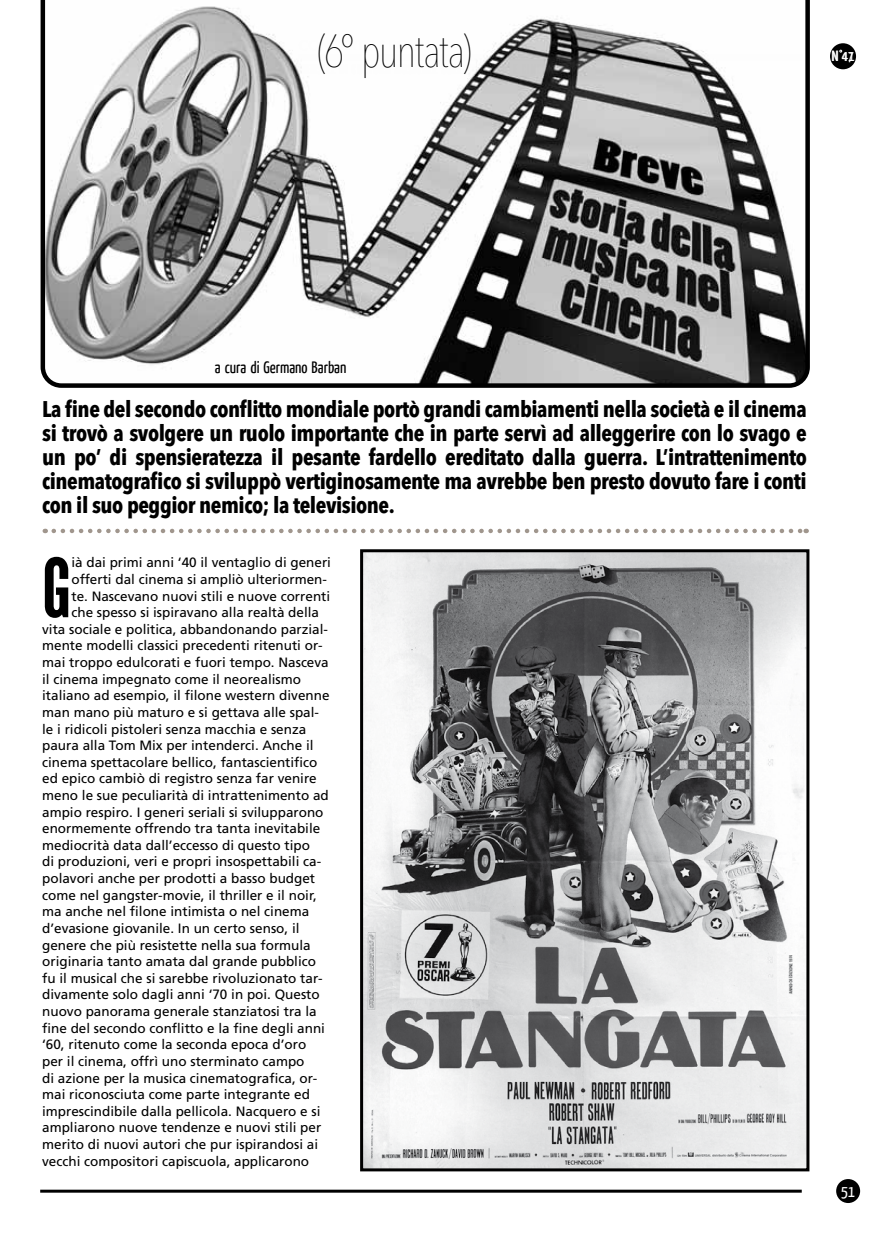
<style>
.page{position:relative;width:893px;height:1234px;background:#fff}
.page>*{position:absolute;margin:0;border:0;box-sizing:border-box;transform-origin:0 0}
.t1{font:81.3px "League Gothic";color:#000}
.t2{font:200 condensed 46.05px "Avenir Next LT Pro";letter-spacing:-.04em;color:#000}
.t3{font:700 condensed 22.5px/24px "Avenir Next LT Pro";letter-spacing:-.02em;color:#000;text-align:justify}
.t4{font:16.5px "Yanone Kaffeesatz";color:#000}
.t5{font:16.5px "Yanone Kaffeesatz";color:#fff}
.t6{font:14.85px "Yanone Kaffeesatz";color:#fff}
.t7{font:13.5px "Frutiger";color:#000}
.t8{font:13.5px "Avenir Next LT Pro";letter-spacing:.01em;color:#000}
</style>
<div class="page">
<hr style="left:40px;top:1189px;width:762px;height:3px;background:#000">
<div style="left:836px;top:1178px;width:24px;height:24px;background:#000;border-radius:50%"></div>
<div style="left:830px;top:43px;width:26px;height:26px;background:#000;border-radius:50%"></div>
<svg style="left:54px;top:528px;width:753px;height:5px"></svg>
<svg style="left:41px;top:0;width:769px;height:388px"></svg>
<img style="left:364px;top:553px;width:441px;height:614px">
<div style="left:360px;top:549px;width:449px;height:622px;border:3px solid #000"></div>
<h2 class="t2" style="left:317px;top:23px;width:158px">(6° puntata)</h2>
<p class="t8" style="left:299px;top:38px;width:132px">CONCERTO * POOH</p>
<p class="t6" style="left:831px;top:46px;width:24px">N 47</p>
<p class="t6" style="left:848px;top:46px;width:8px">1</p>
<p class="t4" style="left:215px;top:357px;width:133px">a cura di Germano Barban</p>
<p class="t3" style="left:42px;top:397px;width:766px">La fine del secondo conflitto mondiale portò grandi cambiamenti nella società e il cinema si trovò a svolgere un ruolo importante che in parte servì ad alleggerire con lo svago e un po’ di spensieratezza il pesante fardello ereditato dalla guerra. L’intrattenimento cinematografico si sviluppò vertiginosamente ma avrebbe ben presto dovuto fare i conti con il suo peggior nemico; la televisione.</p>
<h1 class="t1" style="left:42px;top:539px;width:31px">G</h1>
<p class="t7" style="left:71px;top:554px;width:261px">ià dai primi anni ‘40 il ventaglio di generi</p>
<p class="t7" style="left:71px;top:571px;width:257px">offerti dal cinema si ampliò ulteriormen-</p>
<p class="t7" style="left:71px;top:588px;width:260px">te. Nascevano nuovi stili e nuove correnti</p>
<p class="t7" style="left:71px;top:604px;width:249px">che spesso si ispiravano alla realtà della</p>
<p class="t7" style="left:42px;top:621px;width:287px">vita sociale e politica, abbandonando parzial-</p>
<p class="t7" style="left:42px;top:637px;width:282px">mente modelli classici precedenti ritenuti or-</p>
<p class="t7" style="left:42px;top:654px;width:288px">mai troppo edulcorati e fuori tempo. Nasceva</p>
<p class="t7" style="left:42px;top:671px;width:260px">il cinema impegnato come il neorealismo</p>
<p class="t7" style="left:42px;top:687px;width:289px">italiano ad esempio, il filone western divenne</p>
<p class="t7" style="left:42px;top:704px;width:278px">man mano più maturo e si gettava alle spal-</p>
<p class="t7" style="left:42px;top:720px;width:266px">le i ridicoli pistoleri senza macchia e senza</p>
<p class="t7" style="left:42px;top:737px;width:273px">paura alla Tom Mix per intenderci. Anche il</p>
<p class="t7" style="left:42px;top:754px;width:277px">cinema spettacolare bellico, fantascientifico</p>
<p class="t7" style="left:42px;top:770px;width:276px">ed epico cambiò di registro senza far venire</p>
<p class="t7" style="left:42px;top:787px;width:288px">meno le sue peculiarità di intrattenimento ad</p>
<p class="t7" style="left:42px;top:803px;width:283px">ampio respiro. I generi seriali si svilupparono</p>
<p class="t7" style="left:42px;top:820px;width:280px">enormemente offrendo tra tanta inevitabile</p>
<p class="t7" style="left:42px;top:837px;width:269px">mediocrità data dall’eccesso di questo tipo</p>
<p class="t7" style="left:42px;top:853px;width:281px">di produzioni, veri e propri insospettabili ca-</p>
<p class="t7" style="left:42px;top:870px;width:275px">polavori anche per prodotti a basso budget</p>
<p class="t7" style="left:42px;top:886px;width:276px">come nel gangster-movie, il thriller e il noir,</p>
<p class="t7" style="left:42px;top:903px;width:269px">ma anche nel filone intimista o nel cinema</p>
<p class="t7" style="left:42px;top:920px;width:259px">d’evasione giovanile. In un certo senso, il</p>
<p class="t7" style="left:42px;top:936px;width:270px">genere che più resistette nella sua formula</p>
<p class="t7" style="left:42px;top:953px;width:275px">originaria tanto amata dal grande pubblico</p>
<p class="t7" style="left:42px;top:969px;width:282px">fu il musical che si sarebbe rivoluzionato tar-</p>
<p class="t7" style="left:42px;top:986px;width:279px">divamente solo dagli anni ‘70 in poi. Questo</p>
<p class="t7" style="left:42px;top:1003px;width:276px">nuovo panorama generale stanziatosi tra la</p>
<p class="t7" style="left:42px;top:1019px;width:284px">fine del secondo conflitto e la fine degli anni</p>
<p class="t7" style="left:42px;top:1036px;width:266px">‘60, ritenuto come la seconda epoca d’oro</p>
<p class="t7" style="left:42px;top:1052px;width:264px">per il cinema, offrì uno sterminato campo</p>
<p class="t7" style="left:42px;top:1069px;width:277px">di azione per la musica cinematografica, or-</p>
<p class="t7" style="left:42px;top:1086px;width:269px">mai riconosciuta come parte integrante ed</p>
<p class="t7" style="left:42px;top:1102px;width:280px">imprescindibile dalla pellicola. Nacquero e si</p>
<p class="t7" style="left:42px;top:1119px;width:281px">ampliarono nuove tendenze e nuovi stili per</p>
<p class="t7" style="left:42px;top:1136px;width:278px">merito di nuovi autori che pur ispirandosi ai</p>
<p class="t7" style="left:42px;top:1152px;width:269px">vecchi compositori capiscuola, applicarono</p>
<p class="t5" style="left:841px;top:1180px;width:15px">51</p>
</div>
